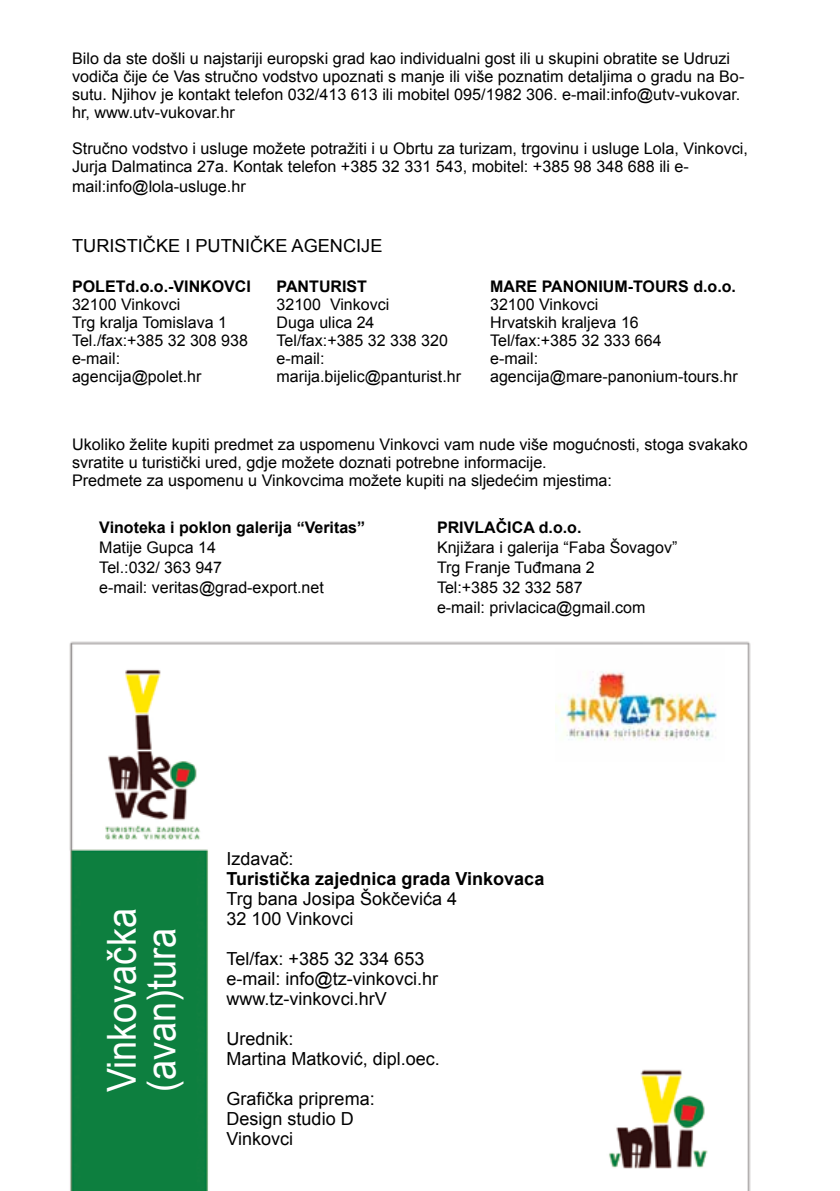
<style>
.page{position:relative;width:840px;height:1191px;background:#fff}
.page>*{position:absolute;margin:0;border:0;box-sizing:border-box;transform-origin:0 0}
.t1{font:40px/39.6px "Arial";color:#fff;scale:.9 1}
.t2{font:18px/20px "Arial";color:#000}
.t3{font:700 18px "Arial";color:#000}
.t4{font:16px/18px "Arial";color:#000}
.t5{font:700 16px "Arial";color:#000}
</style>
<div class="page">
<img style="left:69px;top:641px;width:682px;height:550px">
<img style="left:555px;top:648px;width:169px;height:113px">
<p class="t4" style="left:72px;top:49px;width:673px">Bilo da ste došli u najstariji europski grad kao individualni gost ili u skupini obratite se Udruzi vodiča čije će Vas stručno vodstvo upoznati s manje ili više poznatim detaljima o gradu na Bo&shy;sutu. Njihov je kontakt telefon 032/413 613 ili mobitel 095/1982 306. e-mail:info@utv-vukovar. hr, www.utv-vukovar.hr</p>
<p class="t4" style="left:72px;top:139px;width:677px">Stručno vodstvo i usluge možete potražiti i u Obrtu za turizam, trgovinu i usluge Lola, Vinkovci,<br>Jurja Dalmatinca 27a. Kontak telefon +385 32 331 543, mobitel: +385 98 348 688 ili e-</p>
<p class="t4" style="left:72px;top:177px;width:175px">mail:info@lola-usluge.hr</p>
<p class="t2" style="left:72px;top:236px;width:312px">TURISTIČKE I PUTNIČKE AGENCIJE</p>
<p class="t5" style="left:72px;top:276px;width:180px">POLETd.o.o.-VINKOVCI</p>
<p class="t4" style="left:72px;top:296px;width:177px">32100 Vinkovci<br>Trg kralja Tomislava 1<br>Tel./fax:+385 32 308 938 e-mail: agencija@polet.hr</p>
<p class="t5" style="left:276px;top:276px;width:92px">PANTURIST</p>
<p class="t4" style="left:276px;top:296px;width:186px">32100 Vinkovci<br>Duga ulica 24<br>Tel/fax:+385 32 338 320 e-mail: marija.bijelic@panturist.hr</p>
<p class="t5" style="left:490px;top:276px;width:247px">MARE PANONIUM-TOURS d.o.o.</p>
<p class="t4" style="left:490px;top:296px;width:249px">32100 Vinkovci<br>Hrvatskih kraljeva 16<br>Tel/fax:+385 32 333 664<br>e-mail: agencija@mare-panonium-tours.hr</p>
<p class="t4" style="left:72px;top:435px;width:677px">Ukoliko želite kupiti predmet za uspomenu Vinkovci vam nude više mogućnosti, stoga svakako svratite u turistički ured, gdje možete doznati potrebne informacije.<br>Predmete za uspomenu u Vinkovcima možete kupiti na sljedećim mjestima:</p>
<p class="t5" style="left:99px;top:516px;width:267px">Vinoteka i poklon galerija “Veritas”</p>
<p class="t4" style="left:99px;top:537px;width:226px;line-height:20px">Matije Gupca 14<br>Tel.:032/ 363 947<br>e-mail: veritas@grad-export.net</p>
<p class="t5" style="left:437px;top:516px;width:146px">PRIVLAČICA d.o.o.</p>
<p class="t4" style="left:437px;top:537px;width:242px;line-height:20px">Knjižara i galerija “Faba Šovagov”<br>Trg Franje Tuđmana 2<br>Tel:+385 32 332 587<br>e-mail: privlacica@gmail.com</p>
<h1 class="t1" style="left:102px;top:1092px;width:206px;rotate:-90deg">Vinkovačka (avan)tura</h1>
<p class="t2" style="left:226px;top:848px;width:69px">Izdavač:</p>
<p class="t3" style="left:226px;top:866px;width:319px">Turistička zajednica grada Vinkovaca</p>
<p class="t2" style="left:226px;top:888px;width:232px">Trg bana Josipa Šokčevića 4<br>32 100 Vinkovci</p>
<p class="t2" style="left:226px;top:948px;width:213px">Tel/fax: +385 32 334 653 e-mail: info@tz-vinkovci.hr www.tz-vinkovci.hrV</p>
<p class="t2" style="left:226px;top:1028px;width:215px">Urednik:<br>Martina Matković, dipl.oec.</p>
<p class="t2" style="left:226px;top:1088px;width:150px">Grafička priprema:<br>Design studio D<br>Vinkovci</p>
</div>
